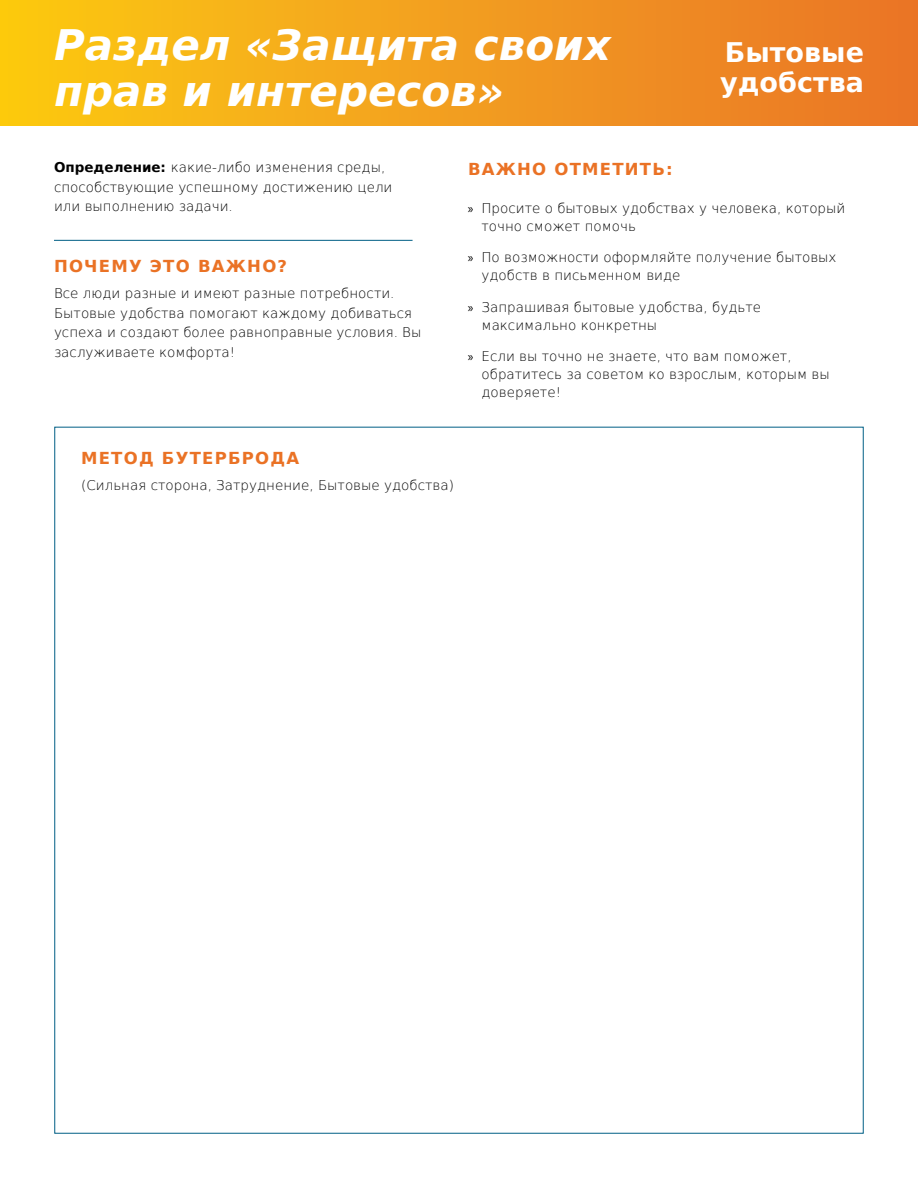
<style>
.page{position:relative;width:918px;height:1188px;background:#fff}
.page>*{position:absolute;margin:0;border:0;box-sizing:border-box;transform-origin:0 0}
.t1{font:italic 700 42px/46.5px "DejaVu Sans";color:#fff}
.t2{font:700 27px/30px "DejaVu Sans";color:#fff}
.t3{font:700 16.5px "DejaVu Sans";letter-spacing:.075em;color:#ea7225}
.t4{font:200 13.5px/19.5px "DejaVu Sans";color:#000}
.s1{font-weight:700}
.s2{font-family:"Myriad Pro";font-weight:400}
</style>
<div class="page">
<div style="left:0;top:0;width:918px;height:125px;background:linear-gradient(to right,#fcc912,#e97429)"></div>
<hr style="left:54px;top:240px;width:359px;height:1px;background:#005f85">
<h1 class="t1" style="left:54px;top:21px;width:558px">Раздел «Защита своих прав и интересов»</h1>
<h2 class="t2" style="left:720px;top:37px;width:145px">Бытовые удобства</h2>
<p class="t4" style="left:54px;top:157px;width:340px"><span class="s1">Определение:</span> какие-либо изменения среды, способствующие успешному достижению цели или выполнению задачи.</p>
<p class="t3" style="left:54px;top:253px;width:235px">ПОЧЕМУ ЭТО ВАЖНО?</p>
<p class="t4" style="left:54px;top:283px;width:369px">Все люди разные и имеют разные потребности.<br>Бытовые удобства помогают каждому добиваться успеха и создают более равноправные условия. Вы заслуживаете комфорта!</p>
<p class="t3" style="left:468px;top:155px;width:206px">ВАЖНО ОТМЕТИТЬ:</p>
<p class="t4" style="left:481px;top:198px;width:365px;line-height:18px;text-indent:-14px"><span class="s2">»</span> Просите о бытовых удобствах у человека, который точно сможет помочь</p>
<p class="t4" style="left:481px;top:248px;width:357px;line-height:18px;text-indent:-14px"><span class="s2">»</span> По возможности оформляйте получение бытовых удобств в письменном виде</p>
<p class="t4" style="left:481px;top:297px;width:281px;line-height:18px;text-indent:-14px"><span class="s2">»</span> Запрашивая бытовые удобства, будьте максимально конкретны</p>
<p class="t4" style="left:481px;top:347px;width:350px;line-height:18px;text-indent:-14px"><span class="s2">»</span> Если вы точно не знаете, что вам поможет, обратитесь за советом ко взрослым, которым вы доверяете!</p>
<p class="t3" style="left:81px;top:445px;width:220px">МЕТОД БУТЕРБРОДА</p>
<p class="t4" style="left:81px;top:475px;width:374px">(Сильная сторона, Затруднение, Бытовые удобства)</p>
</div>
